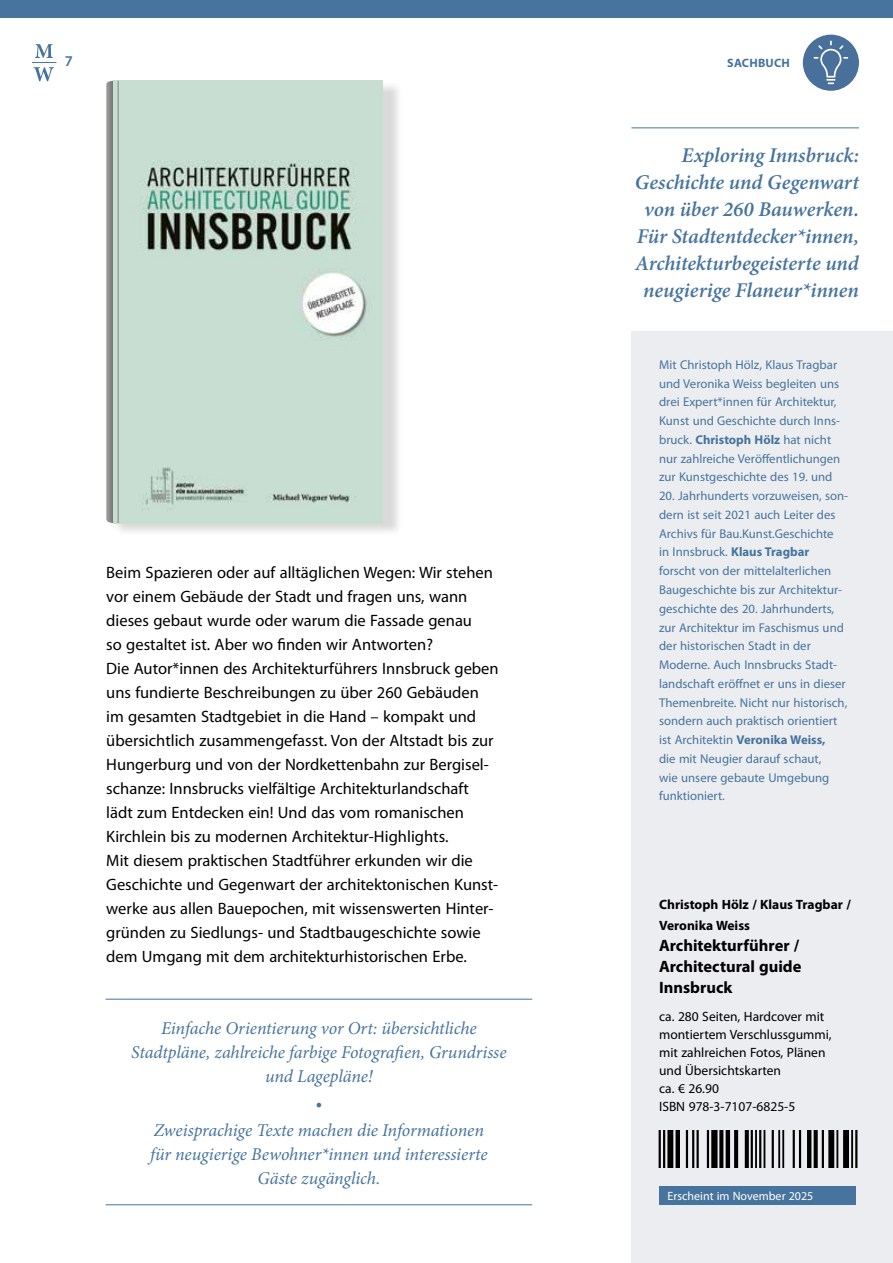
<style>
.page{position:relative;width:893px;height:1263px;background:#fff}
.page>*{position:absolute;margin:0;border:0;box-sizing:border-box;transform-origin:0 0}
.t1{font:italic 600 21px/27px "Minion Pro";letter-spacing:-.005em;color:#46749e;text-align:right}
.t2{font:italic 18px/24px "Minion Pro";letter-spacing:-.01em;color:#46749e;text-align:center}
.t3{font:16.5px/24px "Myriad Pro";color:#000}
.t4{font:700 16.5px/21px "Myriad Pro";color:#000}
.t5{font:600 15px "Myriad Pro";color:#46749e}
.t6{font:13.5px/18px "Myriad Pro";color:#000}
.t7{font:700 13.5px/21px "Myriad Pro";color:#000}
.t8{font:12.75px/18.8px "Myriad Pro";color:#46749e}
.t9{font:700 12.15px "Myriad Pro";letter-spacing:.02em;color:#46749e}
.t10{font:12px "Myriad Pro";color:#fff}
.s1{font-weight:700}
</style>
<div class="page">
<svg style="left:32px;top:44px;width:24px;height:37px"></svg>
<div style="left:0;top:0;width:893px;height:17px;background:#46749e"></div>
<div style="left:804px;top:35px;width:54px;height:55px;background:#49709b;border-radius:50%"></div>
<div style="left:803px;top:35px;width:56px;height:56px;border:2px solid #49709b;border-radius:50%"></div>
<svg style="left:814px;top:41px;width:34px;height:43px"></svg>
<div style="left:631px;top:332px;width:262px;height:931px;background:#ecedf0"></div>
<hr style="left:631px;top:128px;width:228px;height:1px;background:#46749e">
<div style="left:112px;top:80px;width:291px;height:457px;background:#000;opacity:.15"></div>
<svg style="left:106px;top:81px;width:7px;height:442px"></svg>
<img style="left:113px;top:81px;width:270px;height:442px">
<hr style="left:118px;top:81px;width:1px;height:442px;background:#706f6f">
<hr style="left:106px;top:999px;width:426px;height:1px;background:#46749e">
<hr style="left:106px;top:1204px;width:426px;height:1px;background:#46749e">
<div style="left:659px;top:1186px;width:197px;height:19px;background:#46749e"></div>
<img style="left:658px;top:1130px;width:200px;height:38px">
<p class="t5" style="left:65px;top:52px;width:10px">7</p>
<p class="t9" style="left:727px;top:56px;width:64px">sachbuch</p>
<p class="t3" style="left:106px;top:561px;width:394px">Beim Spazieren oder auf alltäglichen Wegen: Wir stehen vor einem Gebäude der Stadt und fragen uns, wann dieses gebaut wurde oder warum die Fassade genau<br>so gestaltet ist. Aber wo finden wir Antworten?<br>Die Autor*innen des Architekturführers Innsbruck geben uns fundierte Beschreibungen zu über 260 Gebäuden im gesamten Stadtgebiet in die Hand – kompakt und übersichtlich zusammengefasst. Von der Altstadt bis zur Hungerburg und von der Nordkettenbahn zur Bergisel&shy;schanze: Innsbrucks vielfältige Architekturlandschaft lädt zum Entdecken ein! Und das vom romanischen Kirchlein bis zu modernen Architektur-Highlights.<br>Mit diesem praktischen Stadtführer erkunden wir die Geschichte und Gegenwart der architektonischen Kunst&shy;werke aus allen Bauepochen, mit wissenswerten Hinter&shy;gründen zu Siedlungs- und Stadtbaugeschichte sowie dem Umgang mit dem architekturhistorischen Erbe.</p>
<p class="t2" style="left:131px;top:1016px;width:377px">Einfache Orientierung vor Ort: übersichtliche<br>Stadtpläne, zahlreiche farbige Fotografien, Grundrisse und Lagepläne!</p>
<p class="t2" style="left:154px;top:1089px;width:332px;line-height:27px">•<br>Zweisprachige Texte machen die Informationen</p>
<p class="t2" style="left:150px;top:1142px;width:339px">für neugierige Bewohner*innen und interessierte<br>Gäste zugänglich.</p>
<p class="t1" style="left:635px;top:142px;width:226px">Exploring Innsbruck:<br>Geschichte und Gegenwart von über 260 Bauwerken.<br>Für Stadtentdecker*innen,<br>Architekturbegeisterte und neugierige Flaneur*innen</p>
<p class="t8" style="left:659px;top:355px;width:183px">Mit Christoph Hölz, Klaus Tragbar und Veronika Weiss begleiten uns drei Expert*innen für Architektur, Kunst und Geschichte durch Inns&shy;bruck. <span class="s1">Christoph Hölz</span> hat nicht nur zahlreiche Veröffentlichungen zur Kunstgeschichte des 19. und</p>
<p class="t8" style="left:659px;top:487px;width:190px">20. Jahrhunderts vorzuweisen, son&shy;dern ist seit 2021 auch Leiter des<br>Archivs für Bau.Kunst.Geschichte<br>in Innsbruck. <span class="s1">Klaus Tragbar </span>forscht von der mittelalterlichen<br>Baugeschichte bis zur Architektur&shy;geschichte des 20. Jahrhunderts, zur Architektur im Faschismus und der historischen Stadt in der<br>Moderne. Auch Innsbrucks Stadt&shy;landschaft eröffnet er uns in dieser<br>Themenbreite. Nicht nur historisch, sondern auch praktisch orientiert ist Architektin <span class="s1">Veronika Weiss,<br></span>die mit Neugier darauf schaut,<br>wie unsere gebaute Umgebung funktioniert.</p>
<p class="t7" style="left:659px;top:894px;width:193px">Christoph Hölz / Klaus Tragbar /<br>Veronika Weiss</p>
<p class="t4" style="left:659px;top:935px;width:144px">Architekturführer /<br>Architectural guide<br>Innsbruck</p>
<p class="t6" style="left:659px;top:1008px;width:174px">ca. 280 Seiten, Hardcover mit montiertem Verschlussgummi, mit zahlreichen Fotos, Plänen und Übersichtskarten<br>ca. € 26.90<br>ISBN 978-3-7107-6825-5</p>
<p class="t10" style="left:668px;top:1190px;width:147px">Erscheint im November 2025</p>
</div>
